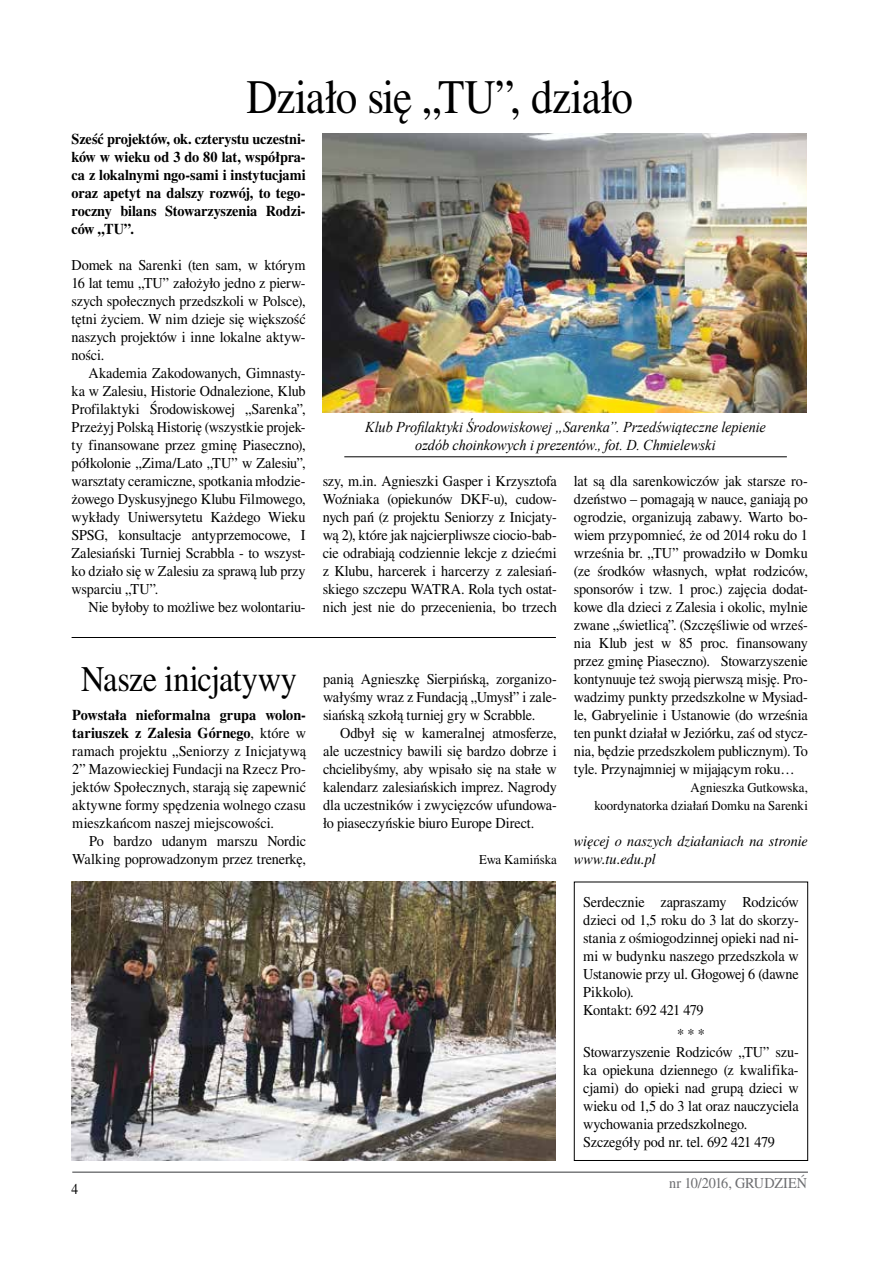
<style>
.page{position:relative;width:893px;height:1263px;background:#fff}
.page>*{position:absolute;margin:0;border:0;box-sizing:border-box;transform-origin:0 0}
.t1{font:48px "Times CE Medium";letter-spacing:-.03em;color:#000;scale:.9 1}
.t2{font:36px "Times CE Medium";letter-spacing:-.015em;color:#000;scale:.9 1}
.t3{font:15px/18px "Times CE Medium";letter-spacing:-.01em;color:#000;text-align:justify;scale:.95 1}
.t4{font:15px/18px "Times CE Bold";letter-spacing:-.005em;color:#000;text-align:justify;scale:.95 1}
.t5{font:italic 15px/18px "Times New Roman";letter-spacing:-.005em;color:#000;text-align:center;scale:.95 1}
.t6{font:15px/18px "Times CE Italic";color:#000;scale:.95 1}
.t7{font:15px "Times CE Medium";letter-spacing:-.01em;color:#6d6e71;scale:.95 1}
.t8{font:15px "Times CE Medium";letter-spacing:-.01em;color:#000;scale:.9 1}
.t9{font:13.5px/18px "Times CE Medium";letter-spacing:-.005em;color:#000;text-align:right;scale:.95 1}
.s1{font-family:"Times CE Medium"}
</style>
<div class="page">
<hr style="left:72px;top:1171px;width:736px;height:2px;background:#58595b">
<div style="left:574px;top:881px;width:234px;height:280px;border:1px solid #000"></div>
<img style="left:72px;top:881px;width:484px;height:280px">
<img style="left:323px;top:134px;width:484px;height:279px">
<hr style="left:344px;top:456px;width:443px;height:1px;background:#000">
<hr style="left:72px;top:637px;width:484px;height:1px;background:#000">
<h1 class="t1" style="left:247px;top:69px;width:431px">Działo się „TU”, działo</h1>
<p class="t4" style="left:72px;top:130px;width:248px">Sześć projektów, ok. czterystu uczestni&shy;ków w wieku od 3 do 80 lat, współpra&shy;ca z lokalnymi ngo-sami i instytucjami oraz apetyt na dalszy rozwój, to tego&shy;roczny bilans Stowarzyszenia Rodzi&shy;ców „TU”.</p>
<p class="t3" style="left:72px;top:256px;width:248px">Domek na Sarenki (ten sam, w którym 16 lat temu „TU” założyło jedno z pierw&shy;szych społecznych przedszkoli w Polsce), tętni życiem. W nim dzieje się większość naszych projektów i inne lokalne aktyw&shy;ności.</p>
<p class="t3" style="left:72px;top:364px;width:248px;text-indent:17px">Akademia Zakodowanych, Gimnasty&shy;ka w Zalesiu, Historie Odnalezione, Klub Profilaktyki Środowiskowej „Sarenka”, Przeżyj Polską Historię (wszystkie projek&shy;ty finansowane przez gminę Piaseczno), półkolonie „Zima/Lato „TU” w Zalesiu”, warsztaty ceramiczne, spotkania młodzie&shy;żowego Dyskusyjnego Klubu Filmowego, wykłady Uniwersytetu Każdego Wieku SPSG, konsultacje antyprzemocowe, I Zalesiański Turniej Scrabbla - to wszyst&shy;ko działo się w Zalesiu za sprawą lub przy wsparciu „TU”.</p>
<p class="t3" style="left:89px;top:598px;width:230px">Nie byłoby to możliwe bez wolontariu-</p>
<h2 class="t2" style="left:81px;top:657px;width:242px">Nasze inicjatywy</h2>
<p class="t4" style="left:72px;top:706px;width:248px">Powstała nieformalna grupa wolon&shy;tariuszek z Zalesia Górnego<span class="s1">, które w</span></p>
<p class="t3" style="left:72px;top:742px;width:248px">ramach projektu „Seniorzy z Inicjatywą 2” Mazowieckiej Fundacji na Rzecz Pro&shy;jektów Społecznych, starają się zapewnić aktywne formy spędzenia wolnego czasu mieszkańcom naszej miejscowości.</p>
<p class="t3" style="left:72px;top:832px;width:248px;text-align:right">Po bardzo udanym marszu Nordic<br>Walking poprowadzonym przez trenerkę,</p>
<p class="t8" style="left:72px;top:1180px;width:9px">4</p>
<p class="t5" style="left:365px;top:418px;width:423px">Klub Profilaktyki Środowiskowej „Sarenka”. Przedświąteczne lepienie ozdób choinkowych i prezentów., fot. D. Chmielewski</p>
<p class="t3" style="left:323px;top:472px;width:248px">szy, m.in. Agnieszki Gasper i Krzysztofa Woźniaka (opiekunów DKF-u), cudow&shy;nych pań (z projektu Seniorzy z Inicjaty&shy;wą 2), które jak najcierpliwsze ciocio-bab&shy;cie odrabiają codziennie lekcje z dziećmi z Klubu, harcerek i harcerzy z zalesiań&shy;skiego szczepu WATRA. Rola tych ostat&shy;nich jest nie do przecenienia, bo trzech</p>
<p class="t3" style="left:574px;top:472px;width:248px">lat są dla sarenkowiczów jak starsze ro&shy;dzeństwo – pomagają w nauce, ganiają po ogrodzie, organizują zabawy. Warto bo&shy;wiem przypomnieć, że od 2014 roku do 1 września br. „TU” prowadziło w Domku (ze środków własnych, wpłat rodziców, sponsorów i tzw. 1 proc.) zajęcia dodat&shy;kowe dla dzieci z Zalesia i okolic, mylnie zwane „świetlicą”. (Szczęśliwie od wrześ&shy;nia Klub jest w 85 proc. finansowany przez gminę Piaseczno). Stowarzyszenie kontynuuje też swoją pierwszą misję. Pro&shy;wadzimy punkty przedszkolne w Mysiad&shy;le, Gabryelinie i Ustanowie (do września ten punkt działał w Jeziórku, zaś od stycz&shy;nia, będzie przedszkolem publicznym). To tyle. Przynajmniej w mijającym roku…</p>
<p class="t9" style="left:594px;top:778px;width:226px">Agnieszka Gutkowska,<br>koordynatorka działań Domku na Sarenki</p>
<p class="t6" style="left:574px;top:832px;width:248px">więcej o naszych działaniach na stronie www.tu.edu.pl</p>
<p class="t3" style="left:583px;top:893px;width:228px;text-align:left">Serdecznie zapraszamy Rodziców dzieci od 1,5 roku do 3 lat do skorzy&shy;stania z ośmiogodzinnej opieki nad ni&shy;mi w budynku naszego przedszkola w<br>Ustanowie przy ul. Głogowej 6 (dawne<br>Pikkolo).<br>Kontakt: 692 421 479</p>
<p class="t3" style="left:583px;top:1025px;width:228px;text-align:left;text-indent:94px">* * *<br>Stowarzyszenie Rodziców „TU” szu&shy;ka opiekuna dziennego (z kwalifika&shy;cjami) do opieki nad grupą dzieci w wieku od 1,5 do 3 lat oraz nauczyciela wychowania przedszkolnego.<br>Szczegóły pod nr. tel. 692 421 479</p>
<p class="t3" style="left:323px;top:670px;width:248px">panią Agnieszkę Sierpińską, zorganizo&shy;wałyśmy wraz z Fundacją „Umysł” i zale&shy;siańską szkołą turniej gry w Scrabble.</p>
<p class="t3" style="left:323px;top:724px;width:248px;text-indent:17px">Odbył się w kameralnej atmosferze, ale uczestnicy bawili się bardzo dobrze i chcielibyśmy, aby wpisało się na stałe w kalendarz zalesiańskich imprez. Nagrody dla uczestników i zwycięzców ufundowa&shy;ło piaseczyńskie biuro Europe Direct.</p>
<p class="t9" style="left:479px;top:850px;width:83px">Ewa Kamińska</p>
<p class="t7" style="left:669px;top:1174px;width:147px">nr 10/2016, GRUDZIEŃ</p>
</div>
